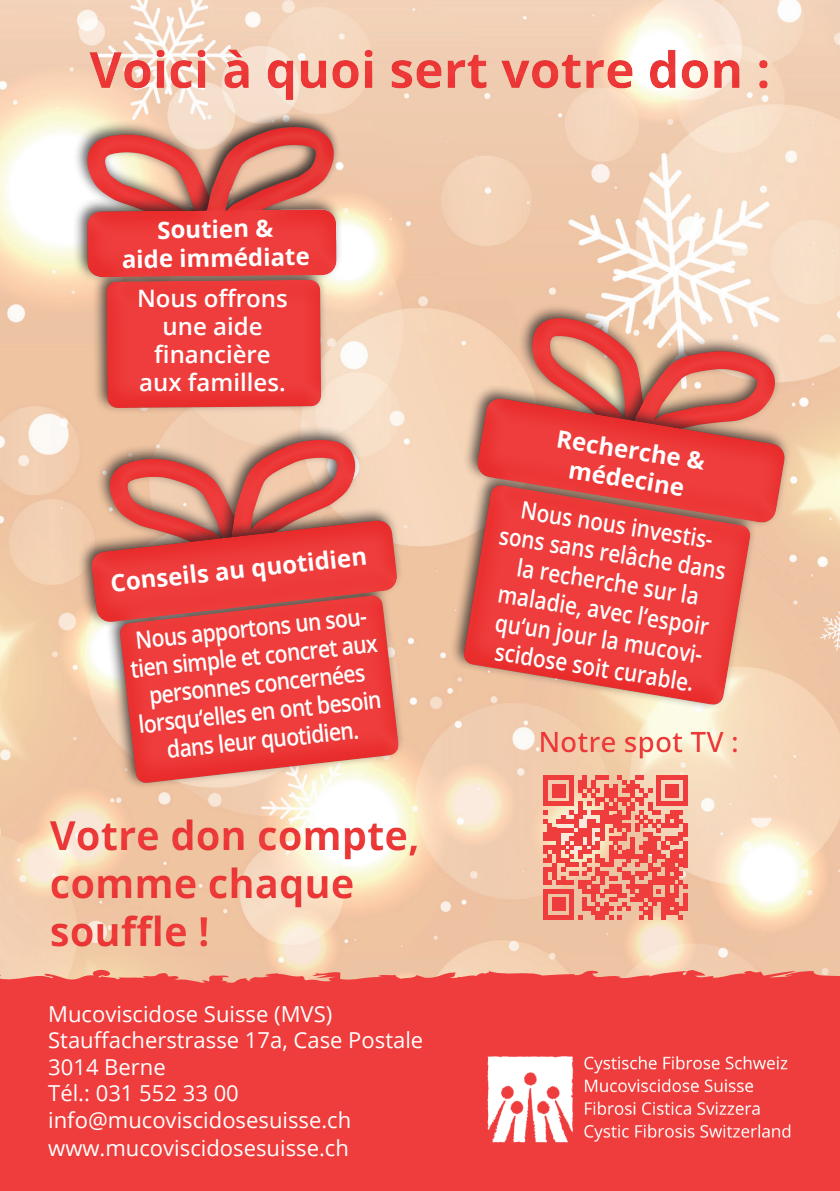
<style>
.page{position:relative;width:840px;height:1191px;background:#fff}
.page>*{position:absolute;margin:0;border:0;box-sizing:border-box;transform-origin:0 0}
.t1{font:700 50px "Open Sans";color:#ee3d3c}
.t2{font:700 40px/48px "Open Sans";color:#ee3d3c}
.t3{font:600 28px "Open Sans";color:#ee3d3c}
.t4{font:600 24.2px/28.8px "Open Sans";color:#fff;text-align:center;scale:.85 1}
.t5{font:600 24px/28px "Open Sans";color:#fff;text-align:center;scale:.88 1}
.t6{font:700 24px/28.8px "Open Sans";color:#fff;text-align:center}
.t7{font:600 24px/28px "Open Sans";color:#fff;text-align:center}
.t8{font:22px/26.4px "Open Sans";color:#fff}
</style>
<div class="page">
<img style="left:0;top:0;width:839px;height:968px">
<div style="left:0;top:968px;width:839px;height:223px;background:#ee3d3c"></div>
<div style="left:73px;top:112px;width:270px;height:303px;background:#231f20;opacity:.75"></div>
<svg style="left:76px;top:127px;width:9px;height:281px"></svg>
<svg style="left:85px;top:126px;width:273px;height:282px;background:#e3635b"></svg>
<div style="left:521px;top:719px;width:235px;height:63px;background:#231f20;opacity:.5"></div>
<div style="left:95px;top:444px;width:154px;height:123px;background:#231f20;opacity:.75"></div>
<div style="left:31px;top:806px;width:406px;height:155px;background:#231f20;opacity:.5"></div>
<div style="left:70px;top:33px;width:716px;height:93px;background:#231f20;opacity:.5"></div>
<svg style="left:543px;top:775px;width:144px;height:144px;background:#ef7b6d"></svg>
<div style="left:682px;top:893px;width:5px;height:17px;background:#ee3d3c"></div>
<div style="left:217px;top:425px;width:144px;height:133px;background:#231f20;opacity:.75"></div>
<img style="left:477px;top:1032px;width:355px;height:124px">
<div style="left:77px;top:506px;width:328px;height:283px;background:#231f20;opacity:.75"></div>
<svg style="left:103px;top:430px;width:280px;height:85px;background:#de9280"></svg>
<svg style="left:89px;top:515px;width:331px;height:271px;background:#e75d56"></svg>
<svg style="left:491px;top:304px;width:288px;height:89px;background:#e4a28e"></svg>
<svg style="left:443px;top:393px;width:347px;height:319px;background:#e76359"></svg>
<h1 class="t1" style="left:89px;top:34px;width:682px">Voici à quoi sert votre don :</h1>
<p class="t6" style="left:121px;top:216px;width:189px;rotate:-1deg">Soutien &amp;<br>aide immédiate</p>
<p class="t7" style="left:137px;top:283px;width:152px">Nous offrons une aide financière aux familles.</p>
<p class="t6" style="left:109px;top:568px;width:259px;rotate:-6deg">Conseils au quotidien</p>
<p class="t5" style="left:126px;top:626px;width:283px;rotate:-6deg">Nous apportons un sou&shy;tien simple et concret aux personnes concernées lorsqu‘elles en ont besoin dans leur quotidien.</p>
<h2 class="t2" style="left:50px;top:810px;width:371px">Votre don compte, comme chaque souffle !</h2>
<p class="t8" style="left:48px;top:1000px;width:376px">Mucoviscidose Suisse (MVS)<br>Stauffacherstrasse 17a, Case Postale<br>3014 Berne<br>Tél.: 031 552 33 00 info@mucoviscidosesuisse.ch</p>
<p class="t8" style="left:48px;top:1134px;width:302px">www.mucoviscidosesuisse.ch</p>
<p class="t6" style="left:559px;top:423px;width:151px;rotate:9deg">Recherche &amp; médecine</p>
<p class="t4" style="left:506px;top:492px;width:271px;rotate:9deg">Nous nous investis&shy;sons sans relâche dans la recherche sur la maladie, avec l‘espoir qu‘un jour la mucovi&shy;scidose soit curable.</p>
<p class="t3" style="left:538px;top:722px;width:202px">Notre spot TV :</p>
</div>
